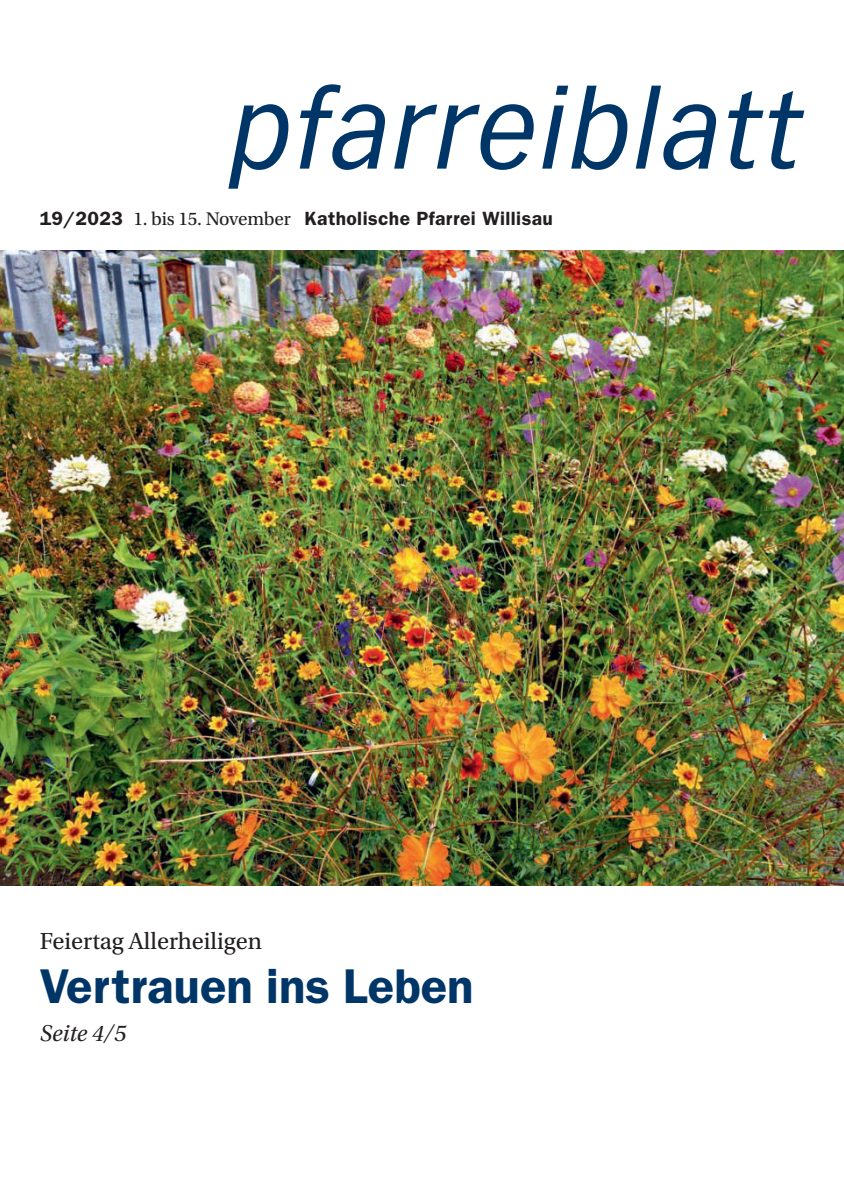
<style>
.page{position:relative;width:844px;height:1191px;background:#fff}
.page>*{position:absolute;margin:0;border:0;box-sizing:border-box;transform-origin:0 0}
.t1{font:600 49px "ITC Franklin Gothic Std";color:#003667}
.t2{font:24.5px "Utopia Std";color:#231f20}
.t3{font:italic 24.15px "Utopia Std";color:#231f20}
.t4{font:600 19.25px "ITC Franklin Gothic Std";letter-spacing:.02em;color:#231f20}
.s1{font-family:"Utopia Std";font-weight:400}
</style>
<div class="page">
<svg style="left:228px;top:104px;width:60px;height:85px"></svg>
<svg style="left:299px;top:84px;width:86px;height:86px"></svg>
<svg style="left:394px;top:104px;width:139px;height:66px"></svg>
<svg style="left:542px;top:86px;width:85px;height:84px"></svg>
<svg style="left:635px;top:86px;width:80px;height:84px"></svg>
<svg style="left:728px;top:91px;width:76px;height:78px"></svg>
<img style="left:0;top:251px;width:843px;height:634px">
<p class="t4" style="left:40px;top:207px;width:514px">19/2023 <span class="s1">1. bis 15. November</span> Katholische Pfarrei Willisau</p>
<p class="t2" style="left:40px;top:928px;width:224px">Feiertag Allerheiligen</p>
<h1 class="t1" style="left:40px;top:957px;width:435px">Vertrauen ins Leben</h1>
<p class="t3" style="left:40px;top:1020px;width:88px">Seite 4/5</p>
</div>
